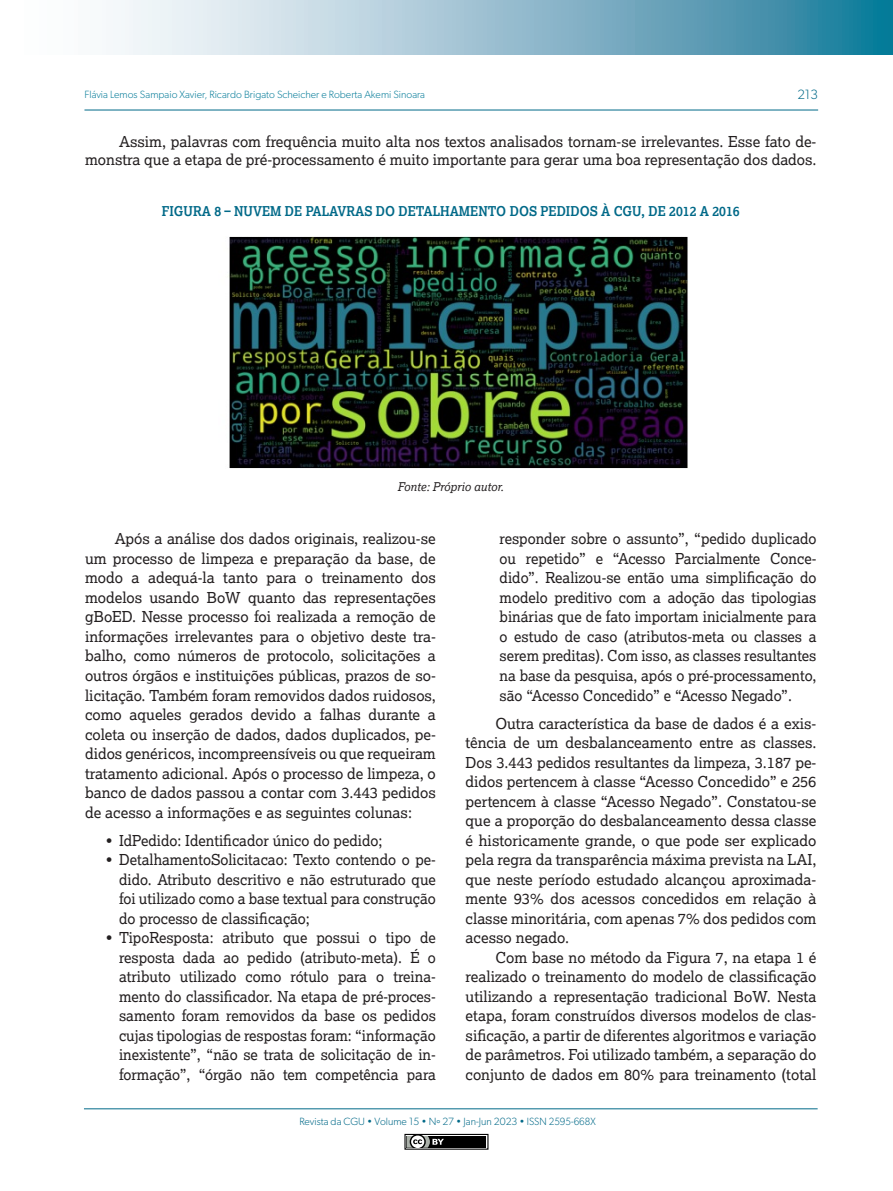
<style>
.page{position:relative;width:893px;height:1191px;background:#fff}
.page>*{position:absolute;margin:0;border:0;box-sizing:border-box;transform-origin:0 0}
.TEXTO_DUAS_COLUNAS{font:15px/19.5px "Lexia";color:#231f20;text-align:justify}
.TEXTO_CORRENTE{font:15px/18px "Lexia";color:#231f20;text-align:right}
.TITULO_TABELA_E_GRAF{font:700 13.5px "Lexia";color:#006988;scale:.93 1}
.t1{font:300 13.5px "Gibson";color:#006988}
.FONTE_DE_DADOS_TABEL{font:italic 12px "Lexia";color:#231f20}
.t2{font:300 10.5px "Gibson";color:#087d9a}
.t3{font:300 10.5px "Gibson";color:#006988}
</style>
<div class="page">
<svg style="left:113px;top:0;width:780px;height:54px;background:#92bdce"></svg>
<hr style="left:84px;top:110px;width:734px;height:1px;background:#006988">
<hr style="left:84px;top:1108px;width:734px;height:1px;background:#006988">
<div style="left:404px;top:1133px;width:84px;height:16px;border:1px solid #000"></div>
<div style="left:407px;top:1135px;width:79px;height:12px;background:#000"></div>
<svg style="left:407px;top:1135px;width:37px;height:12px"></svg>
<img style="left:229px;top:237px;width:459px;height:231px">
<p class="t2" style="left:84px;top:88px;width:342px">Flávia Lemos Sampaio Xavier, Ricardo Brigato Scheicher e Roberta Akemi Sinoara</p>
<p class="t1" style="left:797px;top:86px;width:22px">213</p>
<p class="TEXTO_CORRENTE" style="left:85px;top:133px;width:733px">Assim, palavras com frequência muito alta nos textos analisados tornam-se irrelevantes. Esse fato de&shy;monstra que a etapa de pré-processamento é muito importante para gerar uma boa representação dos dados.</p>
<p class="TITULO_TABELA_E_GRAF" style="left:162px;top:203px;width:623px">FIGURA 8 – NUVEM DE PALAVRAS DO DETALHAMENTO DOS PEDIDOS À CGU, DE 2012 A 2016</p>
<p class="FONTE_DE_DADOS_TABEL" style="left:398px;top:479px;width:108px">Fonte: Próprio autor.</p>
<p class="TEXTO_DUAS_COLUNAS" style="left:85px;top:529px;width:352px;text-indent:30px">Após a análise dos dados originais, realizou-se um processo de limpeza e preparação da base, de modo a adequá-la tanto para o treinamento dos modelos usando BoW quanto das representações gBoED. Nesse processo foi realizada a remoção de informações irrelevantes para o objetivo deste tra&shy;balho, como números de protocolo, solicitações a outros órgãos e instituições públicas, prazos de so&shy;licitação. Também foram removidos dados ruidosos, como aqueles gerados devido a falhas durante a coleta ou inserção de dados, dados duplicados, pe&shy;didos genéricos, incompreensíveis ou que requeiram tratamento adicional. Após o processo de limpeza, o banco de dados passou a contar com 3.443 pedidos de acesso a informações e as seguintes colunas:</p>
<p class="TEXTO_DUAS_COLUNAS" style="left:106px;top:830px;width:277px">• IdPedido: Identificador único do pedido;</p>
<p class="TEXTO_DUAS_COLUNAS" style="left:119px;top:849px;width:318px;text-indent:-13px">• DetalhamentoSolicitacao: Texto contendo o pe&shy;dido. Atributo descritivo e não estruturado que foi utilizado como a base textual para construção do processo de classificação;</p>
<p class="TEXTO_DUAS_COLUNAS" style="left:119px;top:927px;width:318px;text-indent:-13px">• TipoResposta: atributo que possui o tipo de resposta dada ao pedido (atributo-meta). É o atributo utilizado como rótulo para o treina&shy;mento do classificador. Na etapa de pré-proces&shy;samento foram removidos da base os pedidos cujas tipologias de respostas foram: “informação inexistente”, “não se trata de solicitação de in&shy;formação”, “órgão não tem competência para</p>
<p class="TEXTO_DUAS_COLUNAS" style="left:500px;top:529px;width:318px">responder sobre o assunto”, “pedido duplicado ou repetido” e “Acesso Parcialmente Conce&shy;dido”. Realizou-se então uma simplificação do modelo preditivo com a adoção das tipologias binárias que de fato importam inicialmente para o estudo de caso (atributos-meta ou classes a serem preditas). Com isso, as classes resultantes na base da pesquisa, após o pré-processamento, são “Acesso Concedido” e “Acesso Negado”.</p>
<p class="TEXTO_DUAS_COLUNAS" style="left:466px;top:713px;width:352px;text-indent:30px">Outra característica da base de dados é a exis&shy;tência de um desbalanceamento entre as classes.<br>Dos 3.443 pedidos resultantes da limpeza, 3.187 pe&shy;didos pertencem à classe “Acesso Concedido” e 256 pertencem à classe “Acesso Negado”. Constatou-se que a proporção do desbalanceamento dessa classe é historicamente grande, o que pode ser explicado pela regra da transparência máxima prevista na LAI, que neste período estudado alcançou aproximada&shy;mente 93% dos acessos concedidos em relação à classe minoritária, com apenas 7% dos pedidos com acesso negado.</p>
<p class="TEXTO_DUAS_COLUNAS" style="left:466px;top:947px;width:352px;text-indent:30px">Com base no método da Figura 7, na etapa 1 é realizado o treinamento do modelo de classificação utilizando a representação tradicional BoW. Nesta etapa, foram construídos diversos modelos de clas&shy;sificação, a partir de diferentes algoritmos e variação de parâmetros. Foi utilizado também, a separação do conjunto de dados em 80% para treinamento (total</p>
<p class="t3" style="left:299px;top:1115px;width:298px">Revista da CGU • Volume 15 • Nº 27 • Jan-Jun 2023 • ISSN 2595-668X</p>
</div>
